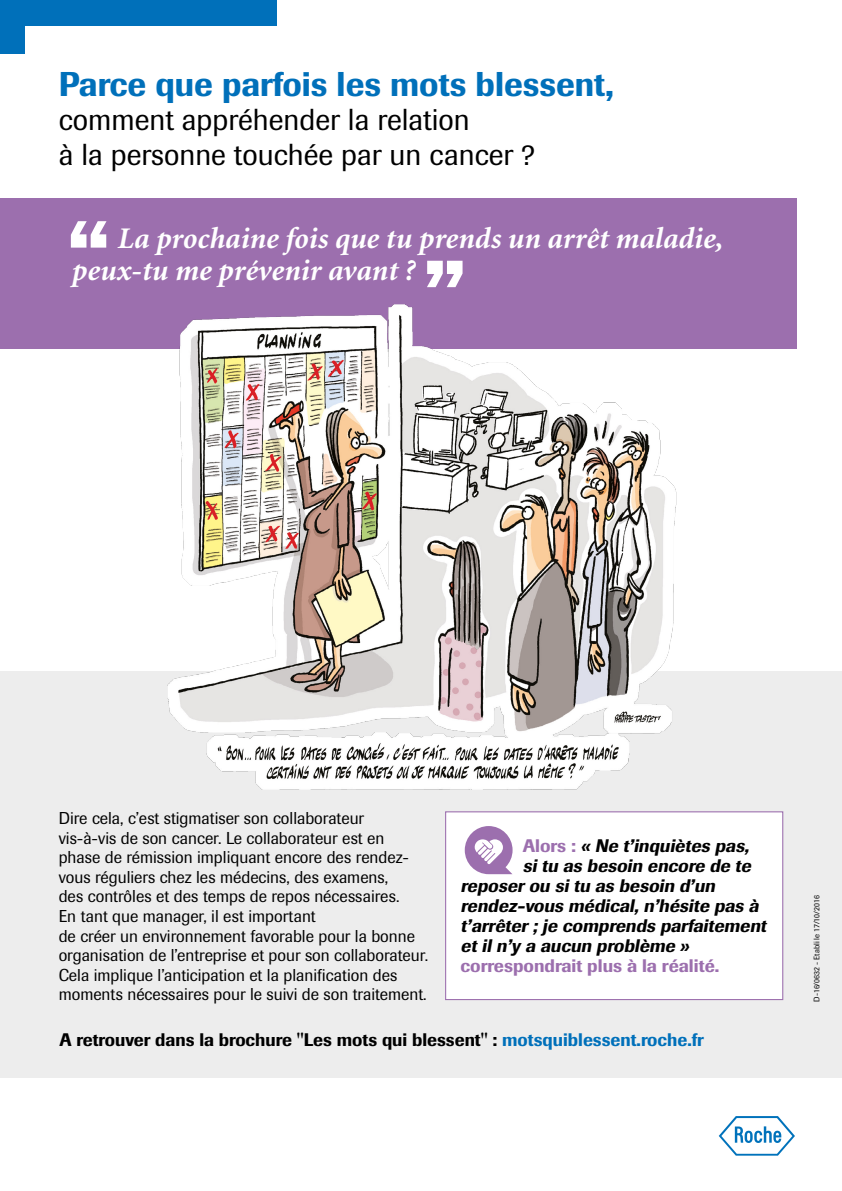
<style>
.page{position:relative;width:842px;height:1191px;background:#fff}
.page>*{position:absolute;margin:0;border:0;box-sizing:border-box;transform-origin:0 0}
.t1{font:500 34px "Imago";color:#0070ba}
.t2{font:italic 700 30px/32px "Minion";color:#fff}
.t3{font:30px/34px "Imago";color:#000}
.t4{font:italic 500 18px "Imago";color:#000}
.t5{font:500 18px "Imago";color:#000}
.t6{font:500 18px "Imago";color:#9c6fae}
.t7{font:17px/19.6px "Imago";color:#000}
.t8{font:8px "Imago";letter-spacing:-.005em;color:#000}
.s1{font-style:normal;color:#9c6fae}
.s2{color:#0070ba}
</style>
<div class="page">
<svg style="left:719px;top:1116px;width:76px;height:39px"></svg>
<div style="left:0;top:198px;width:797px;height:151px;background:#9c6fae"></div>
<svg style="left:71px;top:221px;width:36px;height:27px"></svg>
<svg style="left:427px;top:261px;width:35px;height:26px"></svg>
<div style="left:0;top:670px;width:842px;height:407px;background:#ededed"></div>
<img style="left:164px;top:304px;width:514px;height:486px">
<div style="left:0;top:0;width:277px;height:26px;background:#0070ba"></div>
<div style="left:0;top:24px;width:24px;height:30px;background:#0070ba"></div>
<div style="left:446px;top:812px;width:337px;height:187px;background:#fff"></div>
<svg style="left:465px;top:826px;width:48px;height:48px"></svg>
<div style="left:445px;top:811px;width:338px;height:189px;border:1px solid #9c6fae"></div>
<h1 class="t1" style="left:59px;top:64px;width:556px">Parce que parfois les mots blessent,</h1>
<h2 class="t3" style="left:59px;top:103px;width:478px">comment appréhender la relation<br>à la personne touchée par un cancer ?</h2>
<h2 class="t2" style="left:71px;top:223px;width:653px;text-indent:46px">La prochaine fois que tu prends un arrêt maladie, peux-tu me prévenir avant ?</h2>
<p class="t7" style="left:59px;top:808px;width:371px">Dire cela, c’est stigmatiser son collaborateur<br>vis-à-vis de son cancer. Le collaborateur est en phase de rémission impliquant encore des rendez&shy;vous réguliers chez les médecins, des examens,<br>des contrôles et des temps de repos nécessaires.<br>En tant que manager, il est important<br>de créer un environnement favorable pour la bonne organisation de l’entreprise et pour son collaborateur.<br>Cela implique l’anticipation et la planification des moments nécessaires pour le suivi de son traitement.</p>
<p class="t4" style="left:523px;top:835px;width:231px"><span class="s1">A l o r s :</span> « Ne t’inquiètes pas,</p>
<p class="t4" style="left:523px;top:855px;width:234px">situ as besoin encore de te</p>
<p class="t4" style="left:460px;top:875px;width:260px">reposerou situ as besoin d’un</p>
<p class="t4" style="left:461px;top:895px;width:303px">rendez-vous médical,n’hésite pas à</p>
<p class="t4" style="left:461px;top:915px;width:311px">t’arrêter;je comprends parfaitement</p>
<p class="t4" style="left:461px;top:935px;width:234px">etiln’y a aucun problème »</p>
<p class="t6" style="left:460px;top:955px;width:260px">correspondrait plus à la réalité.</p>
<p class="t5" style="left:60px;top:1029px;width:646px">A retrouver dans la brochure "Les mots qui blessent" : <span class="s2">motsquiblessent.roche.fr</span></p>
<p class="t8" style="left:812px;top:1001px;width:108px;rotate:-90deg">D-16/0632 - Etabli le 17/10/2016</p>
</div>
